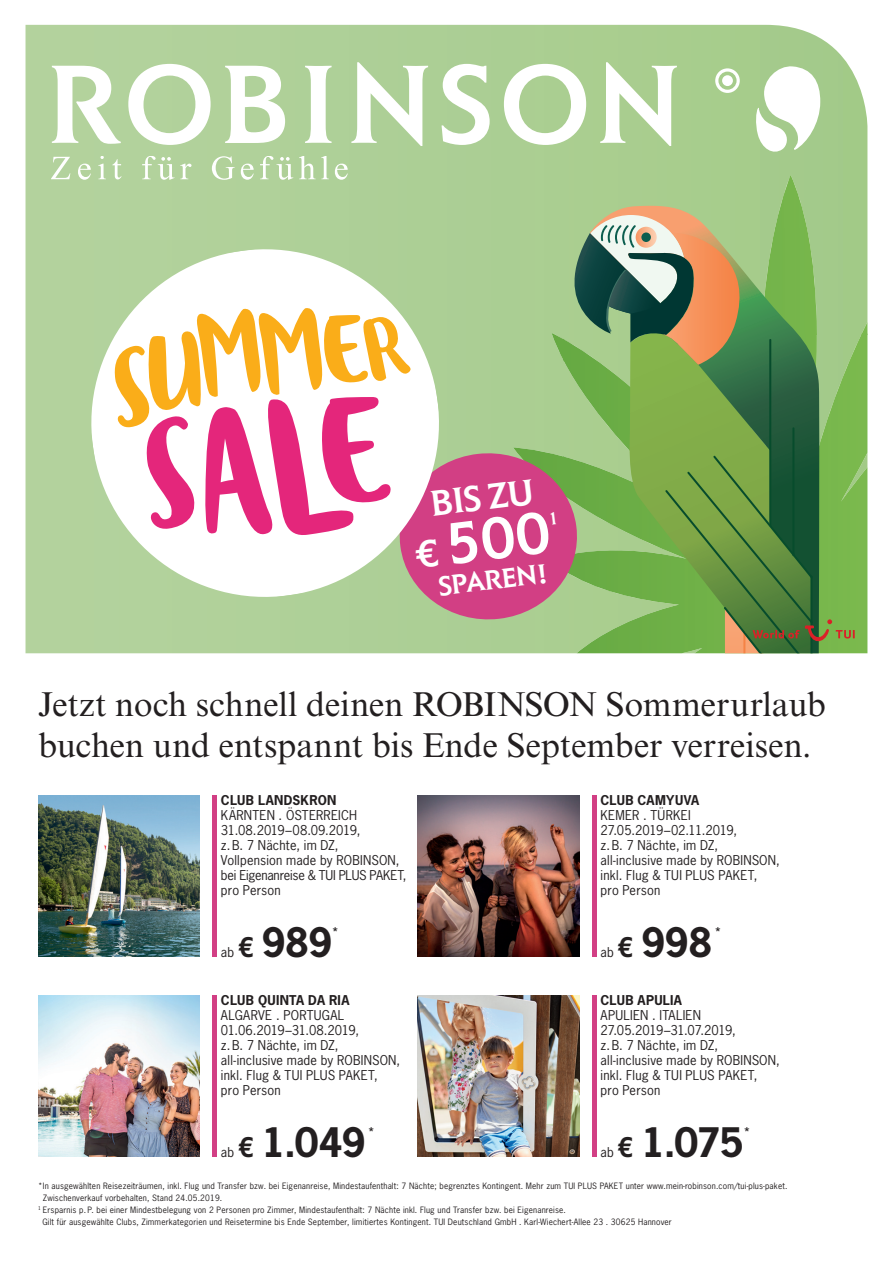
<style>
.page{position:relative;width:893px;height:1263px;background:#fff}
.page>*{position:absolute;margin:0;border:0;box-sizing:border-box;transform-origin:0 0}
.t1{font:500 60.45px "Elan ITC Std";color:#fff}
.t2{font:700 38.25px "News Gothic Std";letter-spacing:-.01em;color:#231f20}
.t3{font:500 37.35px "Elan ITC Std";color:#fff}
.t4{font:34.5px/41.4px "Times New Roman MT Std";color:#231f20}
.t5{font:500 28.5px "Elan ITC Std";color:#fff}
.t6{font:15.3px "News Gothic Std";color:#231f20}
.t7{font:12.75px/15px "News Gothic Std";letter-spacing:.015em;color:#231f20}
.t8{font:700 12.75px "News Gothic Std";letter-spacing:.02em;color:#231f20}
.t9{font:8.25px "News Gothic Std";letter-spacing:.02em;color:#231f20}
.s1{font-size:39.15px}
.s2{font-weight:400;font-size:12.75px}
.s3{font-size:25.5px}
</style>
<div class="page">
<img style="left:418px;top:795px;width:161px;height:162px">
<img style="left:418px;top:995px;width:161px;height:162px">
<div style="left:592px;top:795px;width:5px;height:162px;background:#d23f84"></div>
<div style="left:592px;top:995px;width:5px;height:162px;background:#d23f84"></div>
<img style="left:38px;top:795px;width:162px;height:162px">
<img style="left:38px;top:995px;width:162px;height:162px">
<hr style="left:213px;top:795px;width:4px;height:162px;background:#d23f84">
<hr style="left:213px;top:995px;width:4px;height:162px;background:#d23f84">
<svg style="left:26px;top:25px;width:841px;height:628px;background:#aed097"></svg>
<div style="left:855px;top:335px;width:12px;height:318px;background:#7bb94e"></div>
<img style="left:855px;top:308px;width:12px;height:27px">
<img style="left:775px;top:175px;width:32px;height:31px">
<svg style="left:590px;top:206px;width:230px;height:9px;background:#b7bd7e"></svg>
<svg style="left:80px;top:238px;width:32px;height:370px;fill:#b3d29d"></svg>
<svg style="left:51px;top:157px;width:19px;height:22px"></svg>
<svg style="left:78px;top:164px;width:13px;height:16px"></svg>
<svg style="left:98px;top:156px;width:8px;height:23px"></svg>
<svg style="left:112px;top:159px;width:10px;height:20px"></svg>
<svg style="left:142px;top:156px;width:50px;height:24px"></svg>
<svg style="left:212px;top:156px;width:23px;height:24px"></svg>
<svg style="left:241px;top:164px;width:13px;height:16px"></svg>
<svg style="left:260px;top:156px;width:33px;height:24px"></svg>
<svg style="left:299px;top:156px;width:30px;height:23px"></svg>
<svg style="left:335px;top:164px;width:13px;height:16px"></svg>
<svg style="left:52px;top:62px;width:768px;height:94px"></svg>
<svg style="left:112px;top:215px;width:743px;height:438px"></svg>
<h3 class="t3" style="left:429px;top:482px;width:104px;rotate:-7deg">BIS ZU</h3>
<h1 class="t1" style="left:410px;top:513px;width:138px;rotate:-7deg"><span class="s1">€</span> 500</h1>
<h3 class="t5" style="left:436px;top:570px;width:112px;rotate:-7deg">SPAREN!</h3>
<h3 class="t4" style="left:38px;top:684px;width:789px">Jetzt noch schnell deinen ROBINSON Sommerurlaub buchen und entspannt bis Ende September verreisen.</h3>
<h3 class="t8" style="left:221px;top:792px;width:117px">CLUB LANDSKRON</h3>
<h3 class="t7" style="left:221px;top:808px;width:187px">KÄRNTEN . ÖSTERREICH<br>31.08.2019–08.09.2019,<br>z. B. 7 Nächte, im DZ,<br>Vollpension made by ROBINSON, bei Eigenanreise &amp; TUI PLUS PAKET, pro Person</h3>
<h2 class="t2" style="left:221px;top:917px;width:113px"><span class="s2">ab</span> <span class="s3">€</span> 989</h2>
<h3 class="t6" style="left:331px;top:923px;width:10px">*</h3>
<h3 class="t8" style="left:221px;top:992px;width:130px">CLUB QUINTA DA RIA</h3>
<h3 class="t7" style="left:221px;top:1007px;width:181px">ALGARVE . PORTUGAL<br>01.06.2019–31.08.2019,<br>z. B. 7 Nächte, im DZ, all-inclusive made by ROBINSON, inkl. Flug &amp; TUI PLUS PAKET,<br>pro Person</h3>
<h2 class="t2" style="left:221px;top:1117px;width:146px"><span class="s2">ab</span> <span class="s3">€</span> 1.049</h2>
<h3 class="t6" style="left:367px;top:1123px;width:10px">*</h3>
<p class="t9" style="left:38px;top:1180px;width:751px">* In ausgewählten Reisezeiträumen, inkl. Flug und Transfer bzw. bei Eigenanreise, Mindestaufenthalt: 7 Nächte; begrenztes Kontingent. Mehr zum TUI PLUS PAKET unter www.mein-robinson.com/tui-plus-paket.</p>
<p class="t9" style="left:43px;top:1192px;width:181px">Zwischenverkauf vorbehalten, Stand 24.05.2019.</p>
<p class="t9" style="left:38px;top:1204px;width:529px"><sup>1</sup> Ersparnis p. P. bei einer Mindestbelegung von 2 Personen pro Zimmer, Mindestaufenthalt: 7 Nächte inkl. Flug und Transfer bzw. bei Eigenanreise.</p>
<p class="t9" style="left:43px;top:1216px;width:631px">Gilt für ausgewählte Clubs, Zimmerkategorien und Reisetermine bis Ende September, limitiertes Kontingent. TUI Deutschland GmbH . Karl-Wiechert-Allee 23 . 30625 Hannover</p>
<h3 class="t8" style="left:601px;top:792px;width:100px">CLUB CAMYUVA</h3>
<h3 class="t7" style="left:601px;top:808px;width:181px">KEMER . TÜRKEI<br>27.05.2019–02.11.2019,<br>z. B. 7 Nächte, im DZ, all-inclusive made by ROBINSON, inkl. Flug &amp; TUI PLUS PAKET,<br>pro Person</h3>
<h2 class="t2" style="left:601px;top:917px;width:113px"><span class="s2">ab</span> <span class="s3">€</span> 998</h2>
<h3 class="t6" style="left:714px;top:923px;width:10px">*</h3>
<h3 class="t8" style="left:601px;top:992px;width:83px">CLUB APULIA</h3>
<h3 class="t7" style="left:601px;top:1007px;width:181px">APULIEN . ITALIEN<br>27.05.2019–31.07.2019,<br>z. B. 7 Nächte, im DZ, all-inclusive made by ROBINSON, inkl. Flug &amp; TUI PLUS PAKET,<br>pro Person</h3>
<h2 class="t2" style="left:601px;top:1117px;width:144px"><span class="s2">ab</span> <span class="s3">€</span> 1.075</h2>
<h3 class="t6" style="left:743px;top:1123px;width:10px">*</h3>
</div>
